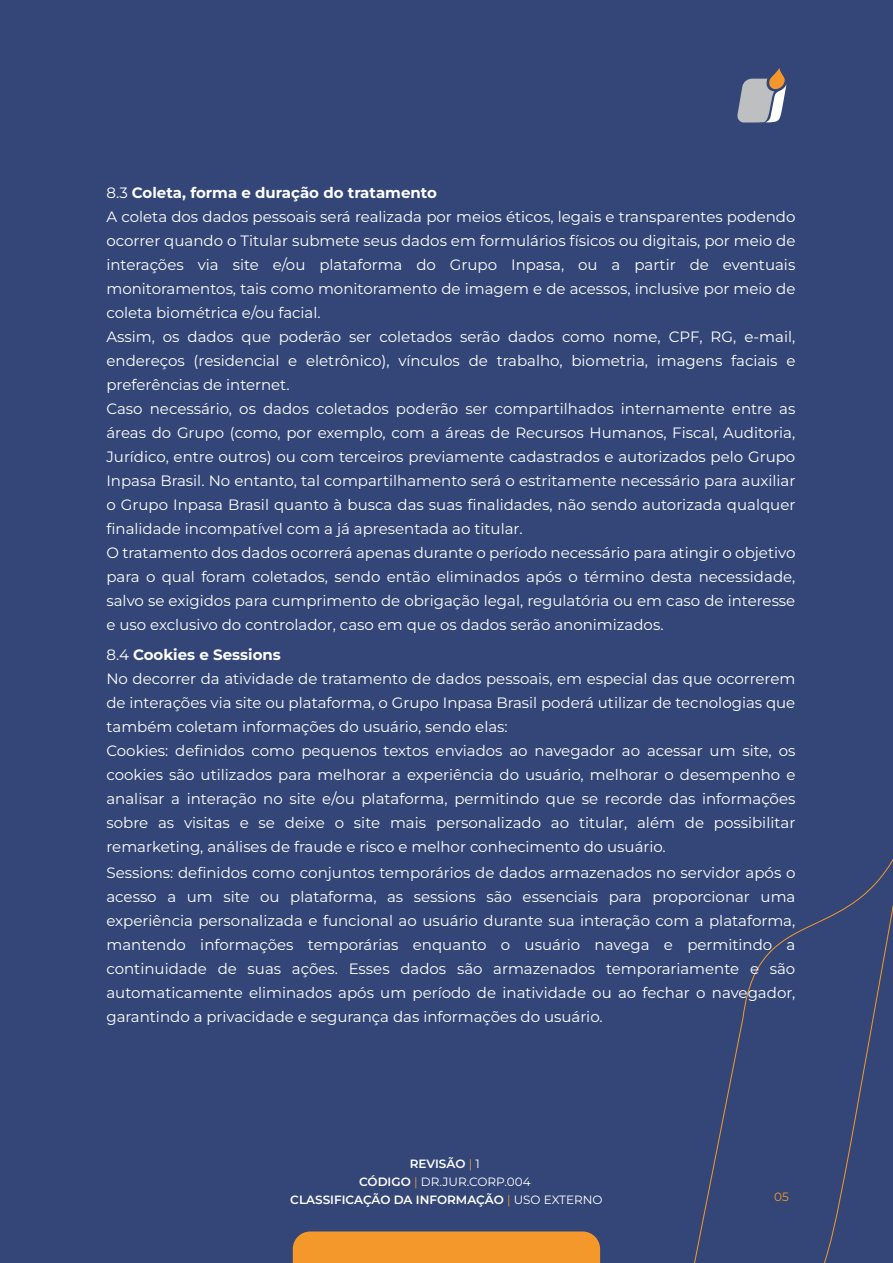
<style>
.page{position:relative;width:893px;height:1263px;background:#334677}
.page>*{position:absolute;margin:0;border:0;box-sizing:border-box;transform-origin:0 0}
.t1{font:15px/24px "Montserrat";color:#fff}
.t2{font:600 12px/18px "Montserrat";color:#fff;text-align:center}
.t3{font:12px "Montserrat";color:#f4982c}
.s1{font-weight:700}
.s2{font-weight:400;color:#f4982c}
.s3{font-weight:400}
</style>
<div class="page">
<svg style="left:694px;top:859px;width:199px;height:403px"></svg>
<div style="left:293px;top:1231px;width:307px;height:31px;background:#f4982c"></div>
<svg style="left:737px;top:68px;width:49px;height:55px"></svg>
<p class="t1" style="left:106px;top:180px;width:690px">8.3 <span class="s1">Coleta, forma e duração do tratamento<br></span>A coleta dos dados pessoais será realizada por meios éticos, legais e transparentes podendo ocorrer quando o Titular submete seus dados em formulários físicos ou digitais, por meio de interações via site e/ou plataforma do Grupo Inpasa, ou a partir de eventuais monitoramentos, tais como monitoramento de imagem e de acessos, inclusive por meio de coleta biométrica e/ou facial.<br>Assim, os dados que poderão ser coletados serão dados como nome, CPF, RG, e-mail, endereços (residencial e eletrônico), vínculos de trabalho, biometria, imagens faciais e preferências de internet.<br>Caso necessário, os dados coletados poderão ser compartilhados internamente entre as áreas do Grupo (como, por exemplo, com a áreas de Recursos Humanos, Fiscal, Auditoria, Jurídico, entre outros) ou com terceiros previamente cadastrados e autorizados pelo Grupo Inpasa Brasil. No entanto, tal compartilhamento será o estritamente necessário para auxiliar o Grupo Inpasa Brasil quanto à busca das suas finalidades, não sendo autorizada qualquer finalidade incompatível com a já apresentada ao titular.<br>O tratamento dos dados ocorrerá apenas durante o período necessário para atingir o objetivo para o qual foram coletados, sendo então eliminados após o término desta necessidade, salvo se exigidos para cumprimento de obrigação legal, regulatória ou em caso de interesse e uso exclusivo do controlador, caso em que os dados serão anonimizados.</p>
<p class="t1" style="left:106px;top:642px;width:690px">8.4 <span class="s1">Cookies e Sessions<br></span>No decorrer da atividade de tratamento de dados pessoais, em especial das que ocorrerem de interações via site ou plataforma, o Grupo Inpasa Brasil poderá utilizar de tecnologias que também coletam informações do usuário, sendo elas:<br>Cookies: definidos como pequenos textos enviados ao navegador ao acessar um site, os cookies são utilizados para melhorar a experiência do usuário, melhorar o desempenho e analisar a interação no site e/ou plataforma, permitindo que se recorde das informações sobre as visitas e se deixe o site mais personalizado ao titular, além de possibilitar remarketing, análises de fraude e risco e melhor conhecimento do usuário.</p>
<p class="t1" style="left:106px;top:860px;width:690px;text-align:justify">Sessions: definidos como conjuntos temporários de dados armazenados no servidor após o acesso a um site ou plataforma, as sessions são essenciais para proporcionar uma experiência personalizada e funcional ao usuário durante sua interação com a plataforma, mantendo informações temporárias enquanto o usuário navega e permitindo a continuidade de suas ações. Esses dados são armazenados temporariamente e são automaticamente eliminados após um período de inatividade ou ao fechar o navegador, garantindo a privacidade e segurança das informações do usuário.</p>
<p class="t2" style="left:290px;top:1154px;width:314px">REVISÃO <span class="s2">|</span> <span class="s3">1<br></span>CÓDIGO <span class="s2">|</span> <span class="s3">DR.JUR.CORP.004<br></span>CLASSIFICAÇÃO DA INFORMAÇÃO <span class="s2">|</span> <span class="s3">USO EXTERNO</span></p>
<p class="t3" style="left:774px;top:1188px;width:16px">05</p>
</div>
